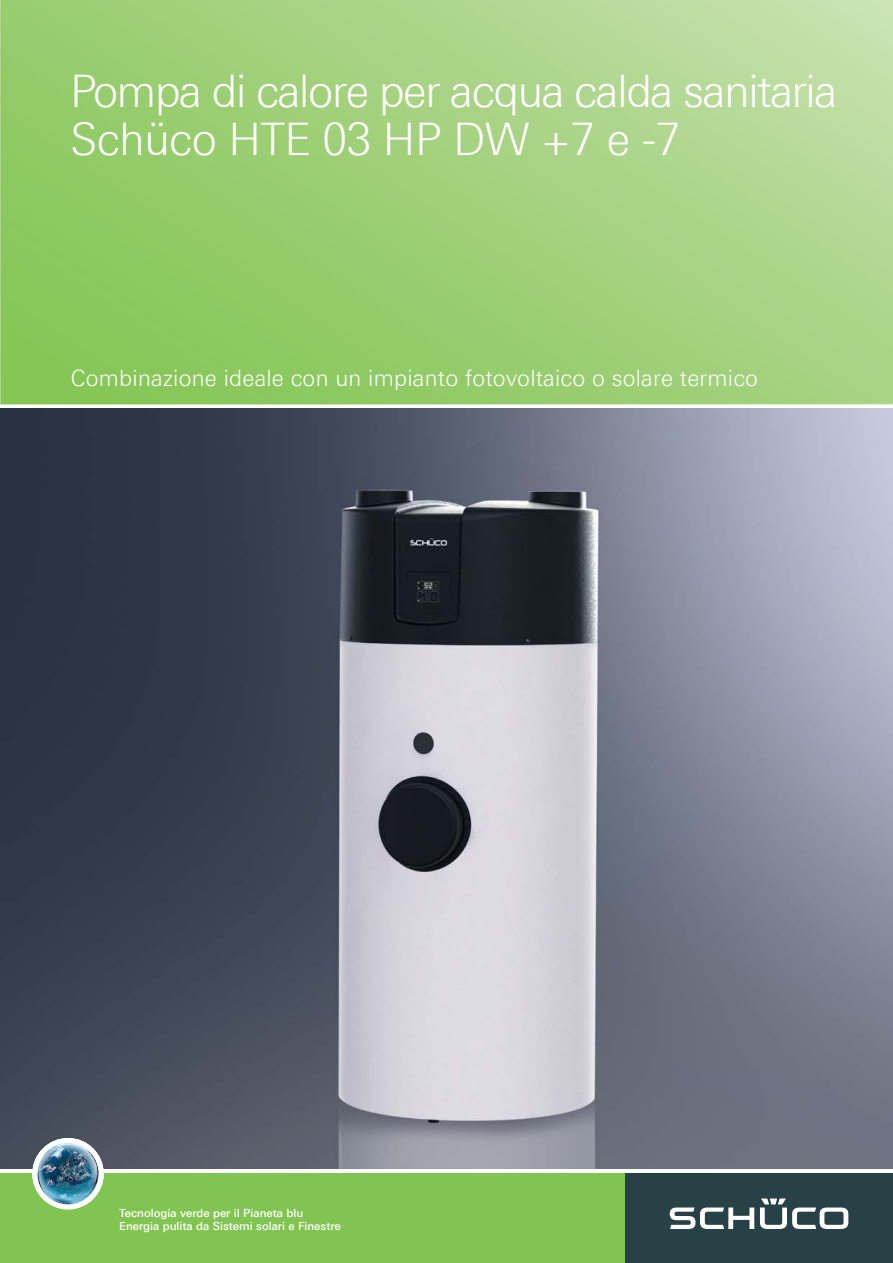
<style>
.page{position:relative;width:893px;height:1263px;background:#fff}
.page>*{position:absolute;margin:0;border:0;box-sizing:border-box;transform-origin:0 0}
.Headline-wei_-30pt-T{font:300 45px/48px "Linotype Univers 330";letter-spacing:-.03em;color:#fff}
.Subheadline-wei_-15p{font:300 22.5px "Linotype Univers 330";letter-spacing:.01em;color:#fff}
.Claim_-_wei{font:500 11.25px "Linotype Univers 530";color:#fff}
</style>
<div class="page">
<svg style="left:0;top:0;width:893px;height:404px;background:#a0d07a"></svg>
<div style="left:0;top:1174px;width:625px;height:89px;background:#82c451"></div>
<div style="left:625px;top:1174px;width:268px;height:89px;background:#274147"></div>
<svg style="left:670px;top:1198px;width:178px;height:31px"></svg>
<img style="left:0;top:409px;width:893px;height:759px">
<img style="left:32px;top:1138px;width:72px;height:71px;border-radius:36px">
<div style="left:32px;top:1138px;width:72px;height:71px;border:5px solid #fff;border-radius:50%"></div>
<p class="Headline-wei_-30pt-T" style="left:70px;top:67px;width:769px">Pompa di calore per acqua calda sanitaria<br>Schüco HTE 03 HP DW +7 e -7</p>
<p class="Subheadline-wei_-15p" style="left:71px;top:364px;width:689px">Combinazione ideale con un impianto fotovoltaico o solare termico</p>
<p class="Claim_-_wei" style="left:119px;top:1206px;width:186px">Tecnologia verde per il Pianeta blu</p>
<p class="Claim_-_wei" style="left:119px;top:1219px;width:223px">Energia pulita da Sistemi solari e Finestre</p>
</div>
